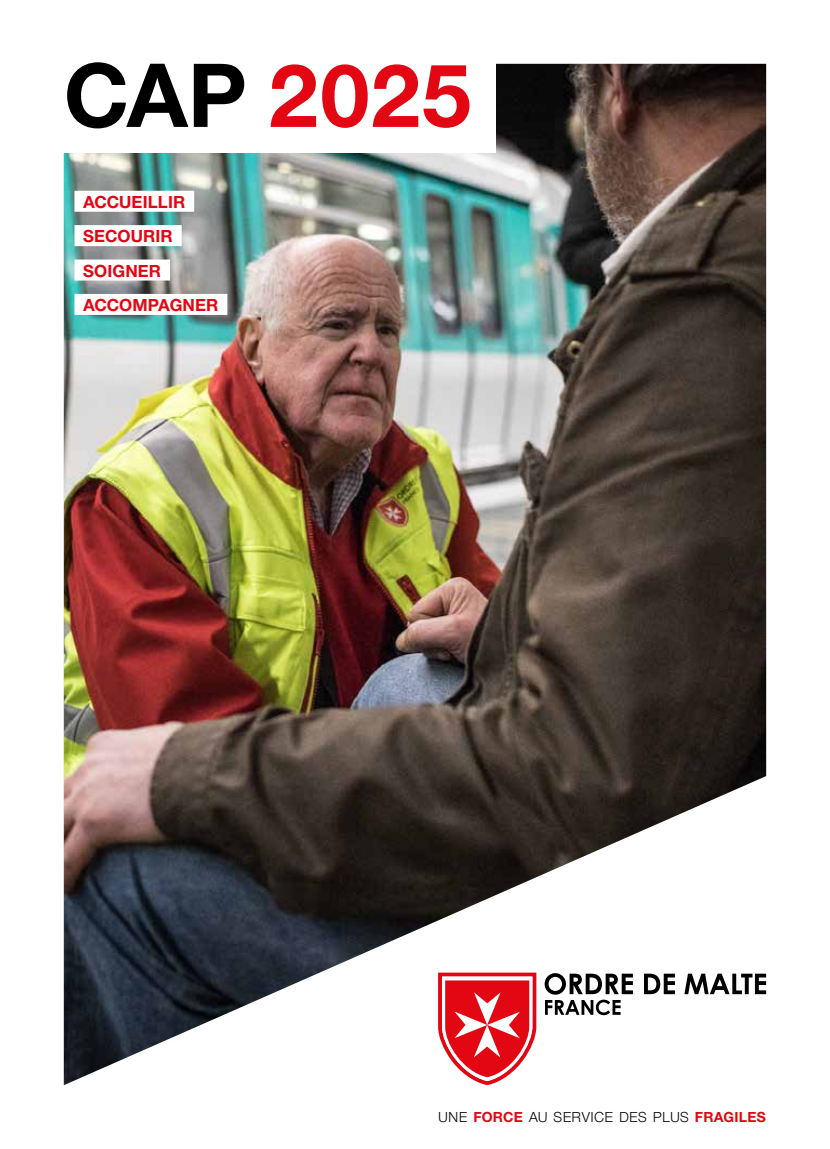
<style>
.page{position:relative;width:830px;height:1149px;background:#fff}
.page>*{position:absolute;margin:0;border:0;box-sizing:border-box;transform-origin:0 0}
.t1{font:700 94.5px "Nimbus Sans Novus TOT";letter-spacing:-.02em;color:#e30613}
.t2{font:700 18px/34.3px "Nimbus Sans Novus TOT";letter-spacing:.005em;color:#e30613}
.t3{font:15px "Nimbus Sans Novus TOT";letter-spacing:.015em;color:#000}
.s1{color:#000}
.s2{font-weight:700;color:#e30613}
</style>
<div class="page">
<img style="left:64px;top:64px;width:701px;height:1020px">
<svg style="left:438px;top:972px;width:98px;height:112px"></svg>
<svg style="left:643px;top:973px;width:31px;height:20px"></svg>
<svg style="left:684px;top:973px;width:81px;height:20px"></svg>
<svg style="left:544px;top:972px;width:88px;height:42px"></svg>
<div style="left:74px;top:191px;width:120px;height:21px;background:#fff"></div>
<div style="left:74px;top:225px;width:108px;height:21px;background:#fff"></div>
<div style="left:74px;top:259px;width:96px;height:21px;background:#fff"></div>
<div style="left:74px;top:294px;width:153px;height:21px;background:#fff"></div>
<div style="left:31px;top:26px;width:464px;height:126px;background:#fff"></div>
<h1 class="t1" style="left:64px;top:40px;width:411px"><span class="s1">CAP</span> 2025</h1>
<p class="t2" style="left:83px;top:184px;width:137px">ACCUEILLIR<br>SECOURIR<br>SOIGNER<br>ACCOMPAGNER</p>
<p class="t3" style="left:438px;top:1108px;width:329px">UNE <span class="s2">FORCE</span> AU SERVICE DES PLUS <span class="s2">FRAGILES</span></p>
</div>
